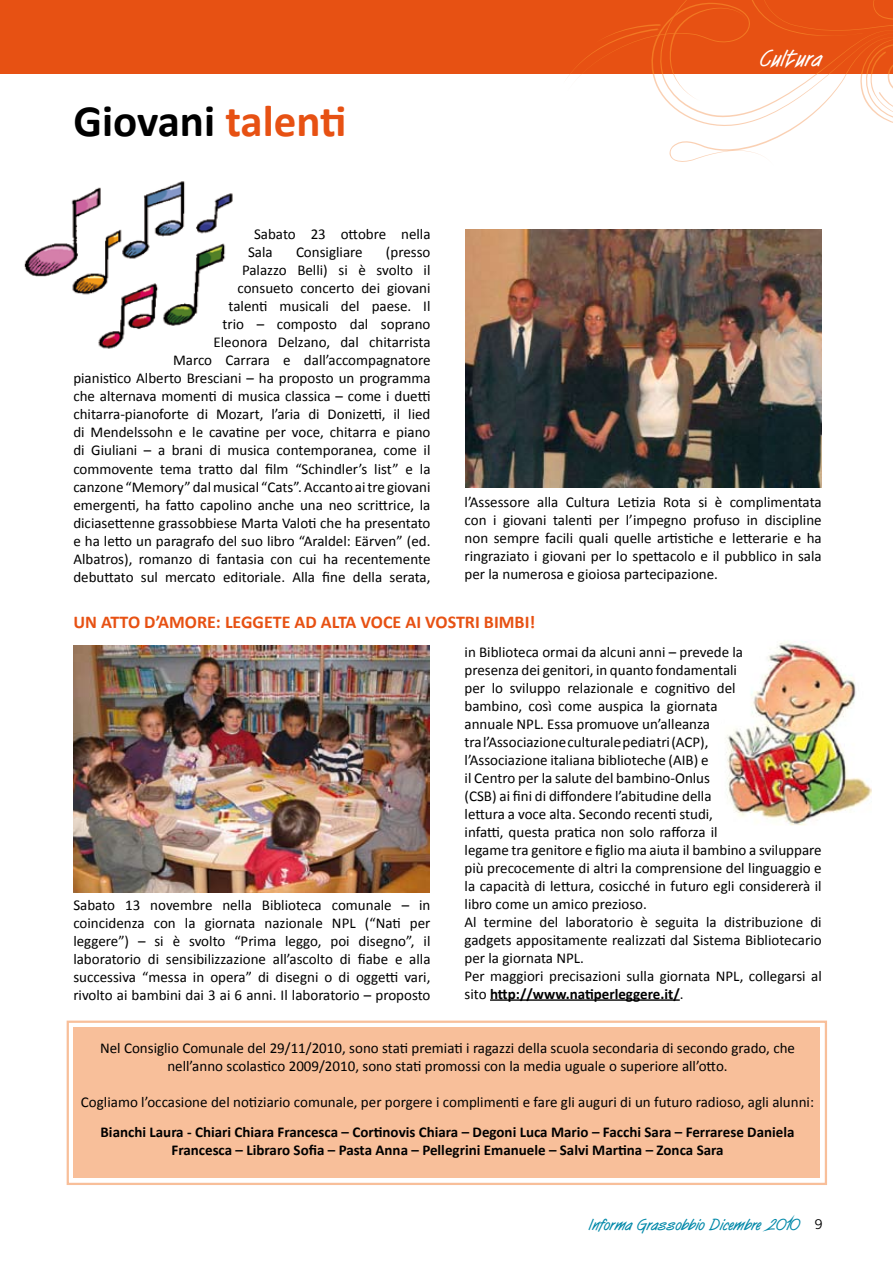
<style>
.page{position:relative;width:893px;height:1263px;background:#fff}
.page>*{position:absolute;margin:0;border:0;box-sizing:border-box;transform-origin:0 0}
.t1{font:700 45px "Calibri";color:#000}
.t2{font:700 24px "Surfer";color:#fff}
.t3{font:700 18px "Calibri";color:#e75113}
.t4{font:700 16.5px "Surfer";color:#0088a9}
.t5{font:15px/18px "Calibri";color:#000}
.t6{font:700 15px/18px "Calibri";color:#000;text-align:center}
.s1{color:#e75113}
.s2{font-weight:700}
.s3{font-family:"Trade Gothic";font-weight:400;font-size:13.5px;color:#000}
</style>
<div class="page">
<hr style="left:490px;top:999px;width:190px;height:2px;background:#000">
<img style="left:466px;top:230px;width:356px;height:258px">
<img style="left:73px;top:646px;width:356px;height:247px">
<div style="left:0;top:0;width:893px;height:73px;background:#e75113"></div>
<svg style="left:563px;top:0;width:330px;height:162px"></svg>
<img style="left:726px;top:641px;width:146px;height:184px">
<img style="left:24px;top:181px;width:209px;height:168px">
<svg style="left:66px;top:1020px;width:761px;height:165px;background:#f8c3a1"></svg>
<div style="left:78px;top:1032px;width:738px;height:142px;border:2px solid #f8bf9a"></div>
<h1 class="t1" style="left:73px;top:92px;width:275px">Giovani <span class="s1">talenti</span></h1>
<h2 class="t2" style="left:760px;top:43px;width:62px">Cultura</h2>
<p class="t5" style="left:248px;top:226px;width:184px;text-indent:6px">Sabato 23 ottobre nella<br>Sala</p>
<p class="t5" style="left:73px;top:244px;width:359px;text-align:right">(presso<br>Palazzo Belli) si è svolto il<br>consueto concerto dei giovani<br>talenti musicali del paese. Il<br>trio – composto dal soprano<br>Eleonora Delzano, dal chitarrista<br>Marco Carrara e dall’accompagnatore<br>pianistico Alberto Bresciani – ha proposto un programma che alternava momenti di musica classica – come i duetti chitarra-pianoforte di Mozart, l’aria di Donizetti, il lied di Mendelssohn e le cavatine per voce, chitarra e piano di Giuliani – a brani di musica contemporanea, come il commovente tema tratto dal film “Schindler’s list” e la canzone “Memory” dal musical “Cats”. Accanto ai tre giovani emergenti, ha fatto capolino anche una neo scrittrice, la diciasettenne grassobbiese Marta Valoti che ha presentato e ha letto un paragrafo del suo libro “Araldel: Eärven” (ed.<br>Albatros), romanzo di fantasia con cui ha recentemente debuttato sul mercato editoriale. Alla fine della serata,</p>
<p class="t5" style="left:296px;top:244px;width:68px">Consigliare</p>
<p class="t5" style="left:465px;top:493px;width:359px;text-align:justify">l’Assessore alla Cultura Letizia Rota si è complimentata con i giovani talenti per l’impegno profuso in discipline non sempre facili quali quelle artistiche e letterarie e ha ringraziato i giovani per lo spettacolo e il pubblico in sala per la numerosa e gioiosa partecipazione.</p>
<p class="t3" style="left:73px;top:611px;width:464px">UN ATTO D’AMORE: LEGGETE AD ALTA VOCE AI VOSTRI BIMBI!</p>
<p class="t5" style="left:73px;top:896px;width:359px;text-align:justify">Sabato 13 novembre nella Biblioteca comunale – in coincidenza con la giornata nazionale NPL (“Nati per leggere”) – si è svolto “Prima leggo, poi disegno”, il laboratorio di sensibilizzazione all’ascolto di fiabe e alla successiva “messa in opera” di disegni o di oggetti vari, rivolto ai bambini dai 3 ai 6 anni. Il laboratorio – proposto</p>
<p class="t5" style="left:465px;top:643px;width:359px">in Biblioteca ormai da alcuni anni – prevede la<br>presenza dei genitori, in quanto fondamentali<br>per lo sviluppo relazionale e cognitivo del<br>bambino, così come auspica la giornata<br>annuale NPL. Essa promuove un’alleanza<br>tra l’Associazione culturale pediatri (ACP),<br>l’Associazione italiana biblioteche (AIB) e<br>il Centro per la salute del bambino-Onlus<br>(CSB) ai fini di diffondere l’abitudine della<br>lettura a voce alta. Secondo recenti studi,<br>infatti, questa pratica non solo rafforza il<br>legame tra genitore e figlio ma aiuta il bambino a sviluppare più precocemente di altri la comprensione del linguaggio e la capacità di lettura, cosicché in futuro egli considererà il libro come un amico prezioso.<br>Al termine del laboratorio è seguita la distribuzione di gadgets appositamente realizzati dal Sistema Bibliotecario per la giornata NPL.<br>Per maggiori precisazioni sulla giornata NPL, collegarsi al sito <span class="s2">http://www.natiperleggere.it/</span>.</p>
<p class="t5" style="left:100px;top:1039px;width:696px;text-align:center">Nel Consiglio Comunale del 29/11/2010, sono stati premiati i ragazzi della scuola secondaria di secondo grado, che nell’anno scolastico 2009/2010, sono stati promossi con la media uguale o superiore all’otto.</p>
<p class="t5" style="left:81px;top:1093px;width:735px">Cogliamo l’occasione del notiziario comunale, per porgere i complimenti e fare gli auguri di un futuro radioso, agli alunni:</p>
<p class="t6" style="left:101px;top:1123px;width:695px">Bianchi Laura - Chiari Chiara Francesca – Cortinovis Chiara – Degoni Luca Mario – Facchi Sara – Ferrarese Daniela<br>Francesca – Libraro Sofia – Pasta Anna – Pellegrini Emanuele – Salvi Martina – Zonca Sara</p>
<p class="t4" style="left:588px;top:1214px;width:236px">Informa Grassobbio Dicembre 2010 <span class="s3">9</span></p>
</div>
